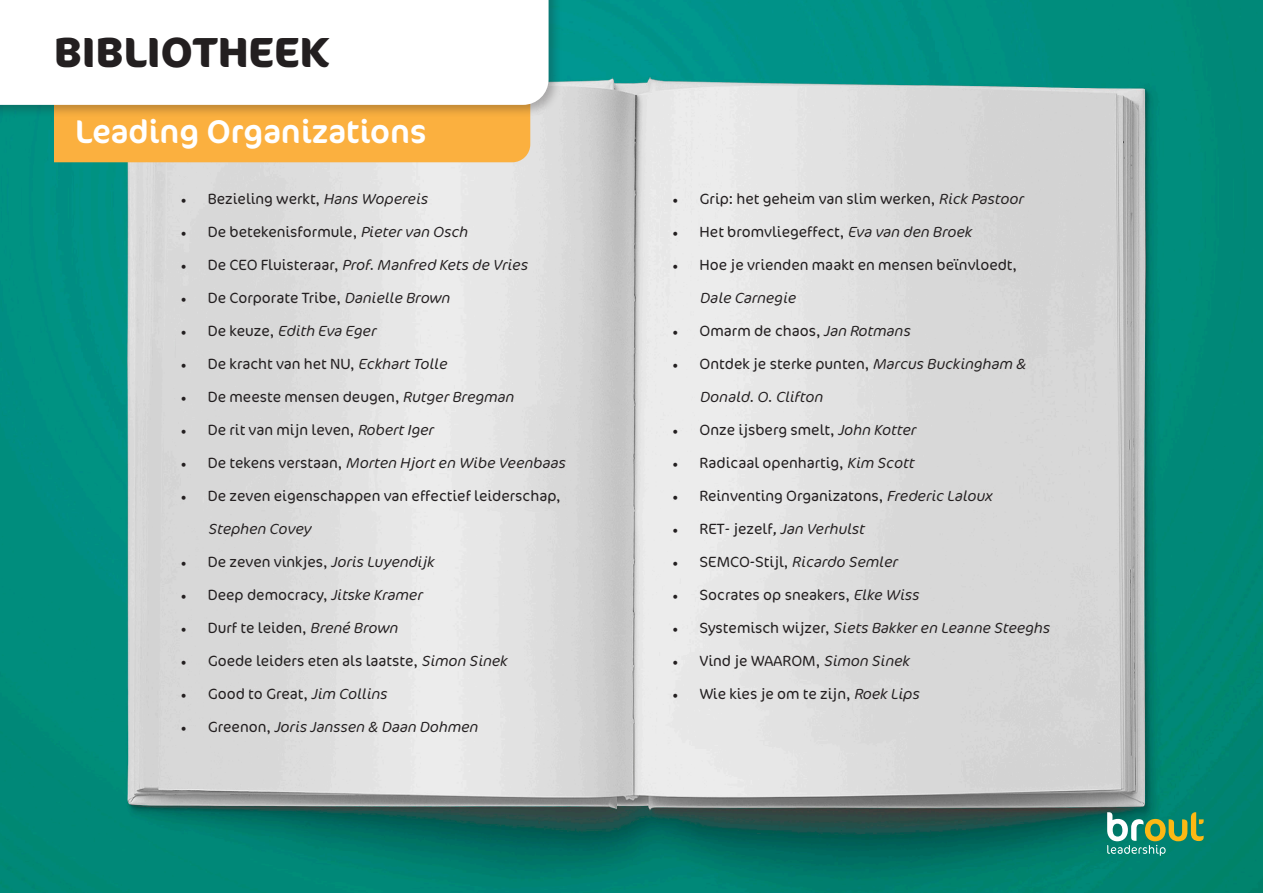
<style>
.page{position:relative;width:1263px;height:893px;background:#fff}
.page>*{position:absolute;margin:0;border:0;box-sizing:border-box;transform-origin:0 0}
.t1{font:700 42px "Cocon Pro";color:#231f20}
.t2{font:33px "Cocon Pro";color:#fff}
.t3{font:300 15px/33px "Cocon Pro";color:#231f20}
.t4{font:italic 300 15px "Cocon Pro";color:#231f20}
.s1{font-family:"Minion Pro";font-weight:400}
.s2{font-style:italic}
.s3{font-family:"Minion Pro";font-weight:400;font-style:normal}
.s4{font-style:normal}
</style>
<div class="page">
<img style="left:0;top:0;width:1263px;height:893px">
<svg style="left:1107px;top:812px;width:96px;height:44px;background:#4f9b74"></svg>
<div style="left:54px;top:118px;width:476px;height:44px;background:#fbb03f"></div>
<div style="left:0;top:0;width:562px;height:118px;background:#231f20;opacity:.3"></div>
<svg style="left:0;top:0;width:549px;height:105px"></svg>
<h1 class="t1" style="left:54px;top:23px;width:277px">BIBLIOTHEEK</h1>
<h2 class="t2" style="left:75px;top:109px;width:353px">Leading Organizations</h2>
<p class="t3" style="left:181px;top:182px;width:248px"><span class="s1">•</span> Bezieling werkt, <span class="s2">Hans Wopereis</span></p>
<p class="t3" style="left:181px;top:215px;width:288px"><span class="s1">•</span> De betekenisformule, <span class="s2">Pieter van Osch</span></p>
<p class="t4" style="left:181px;top:255px;width:348px"><span class="s3">•</span> <span class="s4">De CEO Fluisteraar,</span> Prof. Manfred Kets de Vries</p>
<p class="t3" style="left:181px;top:281px;width:270px"><span class="s1">•</span> De Corporate Tribe, <span class="s2">Danielle Brown</span></p>
<p class="t4" style="left:181px;top:321px;width:197px"><span class="s3">•</span> <span class="s4">De keuze,</span> Edith Eva Eger</p>
<p class="t3" style="left:181px;top:347px;width:268px"><span class="s1">•</span> De kracht van het NU, <span class="s2">Eckhart Tolle</span></p>
<p class="t3" style="left:181px;top:380px;width:334px"><span class="s1">•</span> De meeste mensen deugen, <span class="s2">Rutger Bregman</span></p>
<p class="t3" style="left:181px;top:413px;width:254px"><span class="s1">•</span> De rit van mijn leven, <span class="s2">Robert Iger</span></p>
<p class="t4" style="left:181px;top:453px;width:386px"><span class="s3">•</span> <span class="s4">De tekens verstaan,</span> Morten Hjort en Wibe Veenbaas</p>
<p class="t3" style="left:208px;top:479px;width:354px;text-indent:-27px"><span class="s1">•</span> De zeven eigenschappen van effectief leiderschap,<br><span class="s2">Stephen Covey</span></p>
<p class="t3" style="left:181px;top:545px;width:255px"><span class="s1">•</span> De zeven vinkjes, <span class="s2">Joris Luyendijk</span></p>
<p class="t3" style="left:181px;top:578px;width:243px"><span class="s1">•</span> Deep democracy, <span class="s2">Jitske Kramer</span></p>
<p class="t3" style="left:181px;top:611px;width:218px"><span class="s1">•</span> Durf te leiden, <span class="s2">Brené Brown</span></p>
<p class="t3" style="left:181px;top:644px;width:328px"><span class="s1">•</span> Goede leiders eten als laatste, <span class="s2">Simon Sinek</span></p>
<p class="t3" style="left:181px;top:677px;width:208px"><span class="s1">•</span> Good to Great, <span class="s2">Jim Collins</span></p>
<p class="t4" style="left:181px;top:717px;width:298px"><span class="s3">•</span> <span class="s4">Greenon,</span> Joris Janssen &amp; Daan Dohmen</p>
<p class="t3" style="left:673px;top:182px;width:352px"><span class="s1">•</span> Grip: het geheim van slim werken, <span class="s2">Rick Pastoor</span></p>
<p class="t3" style="left:673px;top:215px;width:301px"><span class="s1">•</span> Het bromvliegeffect, <span class="s2">Eva van den Broek</span></p>
<p class="t3" style="left:673px;top:248px;width:346px"><span class="s1">•</span> Hoe je vrienden maakt en mensen beïnvloedt,</p>
<p class="t4" style="left:700px;top:288px;width:97px">Dale Carnegie</p>
<p class="t3" style="left:673px;top:314px;width:239px"><span class="s1">•</span> Omarm de chaos, <span class="s2">Jan Rotmans</span></p>
<p class="t3" style="left:673px;top:347px;width:355px"><span class="s1">•</span> Ontdek je sterke punten, <span class="s2">Marcus Buckingham &amp;</span></p>
<p class="t4" style="left:700px;top:387px;width:124px">Donald. O. Clifton</p>
<p class="t3" style="left:673px;top:413px;width:244px"><span class="s1">•</span> Onze ijsberg smelt, <span class="s2">John Kotter</span></p>
<p class="t3" style="left:673px;top:446px;width:242px"><span class="s1">•</span> Radicaal openhartig, <span class="s2">Kim Scott</span></p>
<p class="t3" style="left:673px;top:479px;width:321px"><span class="s1">•</span> Reinventing Organizatons, <span class="s2">Frederic Laloux</span></p>
<p class="t4" style="left:673px;top:519px;width:193px"><span class="s3">•</span> <span class="s4">RET- jezelf</span>, Jan Verhulst</p>
<p class="t4" style="left:673px;top:552px;width:226px"><span class="s3">•</span> <span class="s4">SEMCO-Stijl,</span> Ricardo Semler</p>
<p class="t3" style="left:673px;top:578px;width:248px"><span class="s1">•</span> Socrates op sneakers, <span class="s2">Elke Wiss</span></p>
<p class="t4" style="left:673px;top:618px;width:378px"><span class="s3">•</span> <span class="s4">Systemisch wijzer,</span> Siets Bakker en Leanne Steeghs</p>
<p class="t3" style="left:673px;top:644px;width:238px"><span class="s1">•</span> Vind je WAAROM, <span class="s2">Simon Sinek</span></p>
<p class="t3" style="left:673px;top:677px;width:248px"><span class="s1">•</span> Wie kies je om te zijn, <span class="s2">Roek Lips</span></p>
</div>
